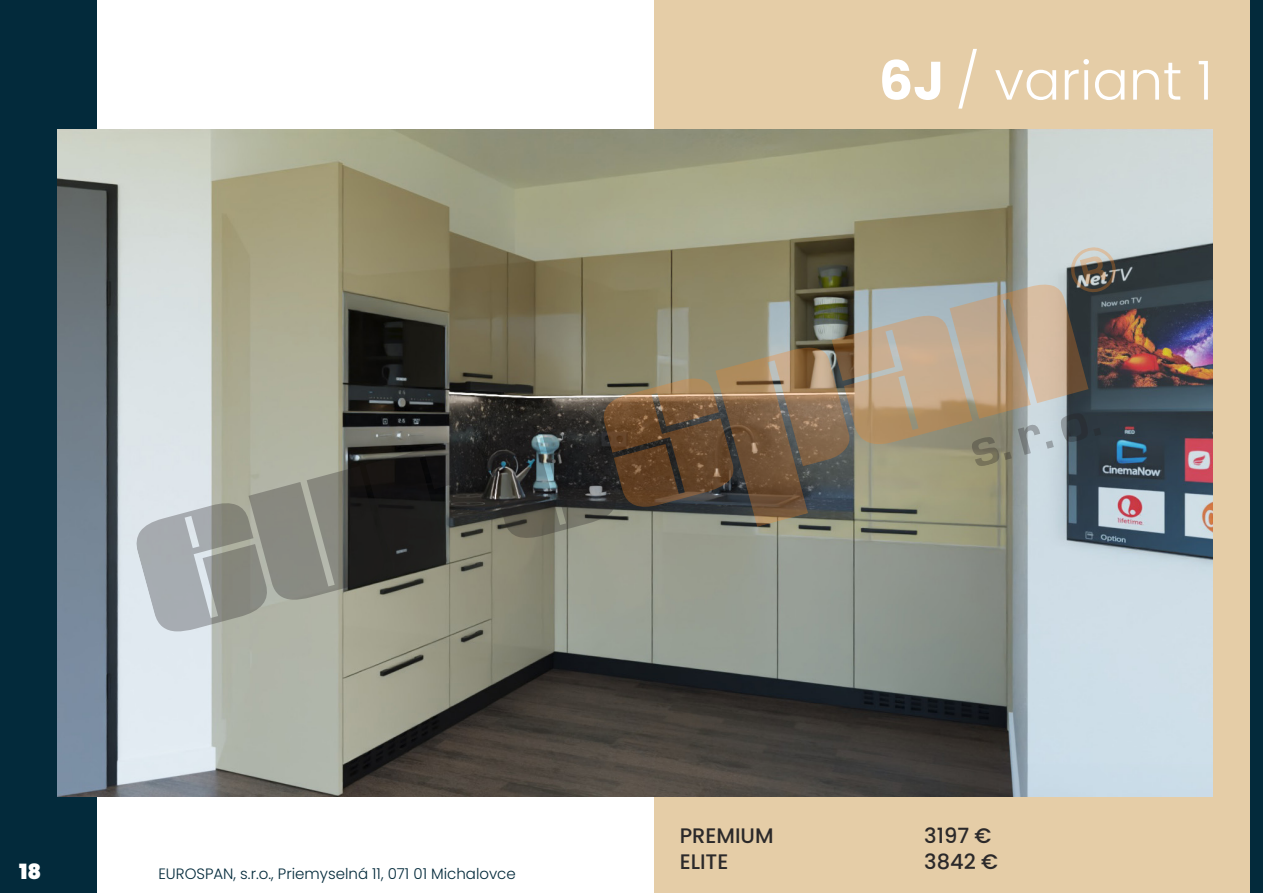
<style>
.page{position:relative;width:1263px;height:893px;background:#fff}
.page>*{position:absolute;margin:0;border:0;box-sizing:border-box;transform-origin:0 0}
.t1{font:300 54px "Poppins";color:#fff}
.t2{font:500 21px "Poppins";color:#2b292a}
.t3{font:900 21px "Poppins";color:#fff}
.t4{font:300 15px "Poppins";color:#032a3b}
.s1{font-weight:700}
</style>
<div class="page">
<div style="left:0;top:0;width:96px;height:893px;background:#032a3b"></div>
<div style="left:655px;top:0;width:608px;height:893px;background:#e5cda7"></div>
<img style="left:58px;top:130px;width:1155px;height:666px">
<div style="left:1250px;top:0;width:13px;height:893px;background:#032a3b"></div>
<svg style="left:136px;top:410px;width:480px;height:221px;background:#7c7d76"></svg>
<svg style="left:601px;top:247px;width:515px;height:280px;background:#8a806c"></svg>
<svg style="left:971px;top:437px;width:41px;height:29px"></svg>
<svg style="left:1018px;top:424px;width:22px;height:31px"></svg>
<svg style="left:1046px;top:440px;width:8px;height:9px"></svg>
<svg style="left:1060px;top:413px;width:41px;height:29px"></svg>
<p class="t1" style="left:879px;top:49px;width:335px"><span class="s1">6J</span> / variant 1</p>
<h2 class="t3" style="left:19px;top:860px;width:24px">18</h2>
<p class="t4" style="left:158px;top:865px;width:359px">EUROSPAN, s.r.o., Priemyselná 11, 071 01 Michalovce</p>
<p class="t2" style="left:680px;top:824px;width:95px">PREMIUM</p>
<p class="t2" style="left:924px;top:824px;width:69px">3197 €</p>
<p class="t2" style="left:680px;top:849px;width:50px">ELITE</p>
<p class="t2" style="left:924px;top:849px;width:75px">3842 €</p>
</div>
